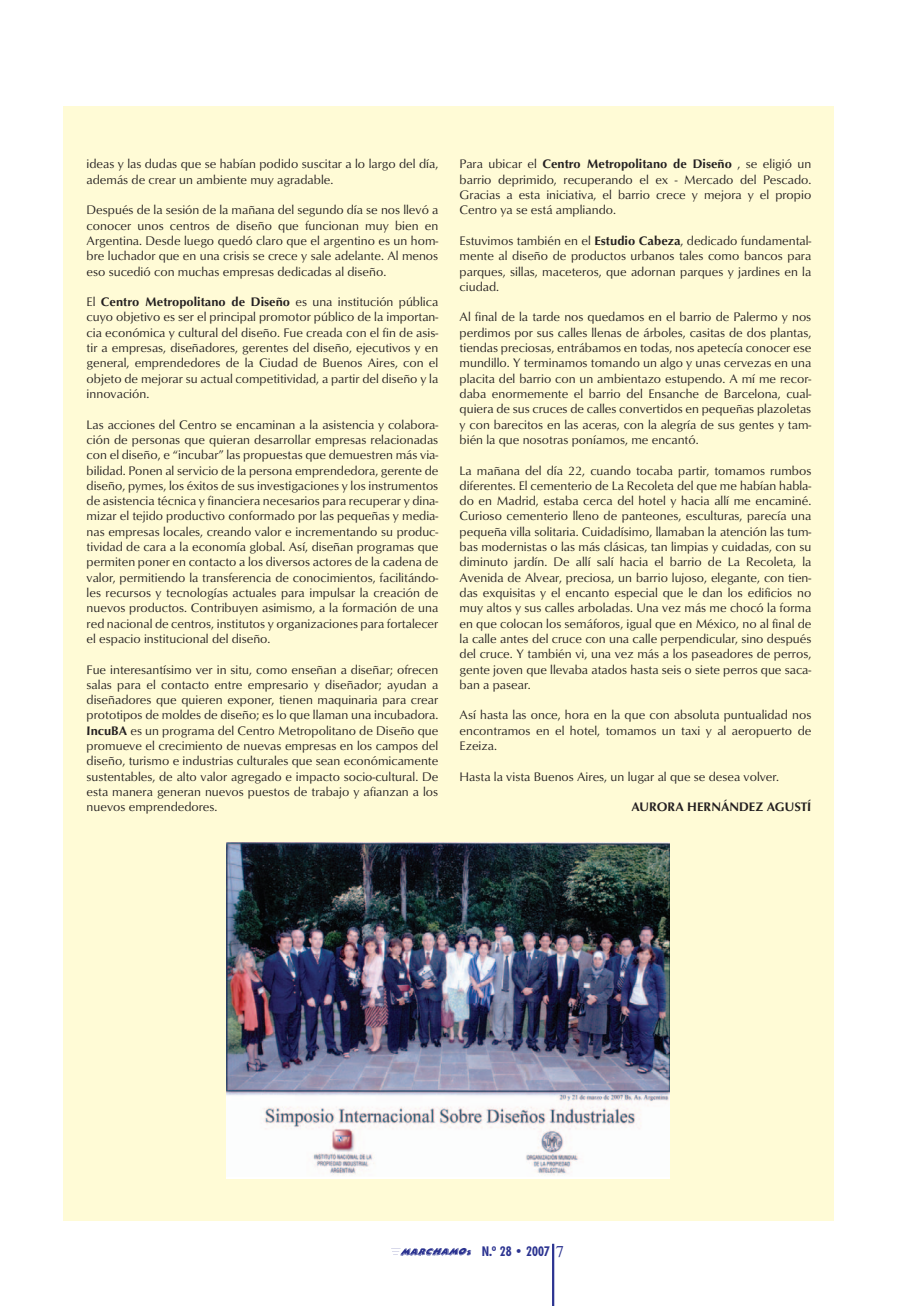
<style>
.page{position:relative;width:915px;height:1306px;background:#fff}
.page>*{position:absolute;margin:0;border:0;box-sizing:border-box;transform-origin:0 0}
.t1{font:700 condensed 13.5px "Futura BT";color:#2c3491}
.t2{font:12.75px/15.3px "Optima";color:#231f20;text-align:justify}
.t3{font:12.75px "Optima Bld";color:#231f20}
.s1{font-family:"Optima"}
.s2{font-family:"Optima Bld"}
.s3{font-family:"Times";font-weight:400;font-stretch:normal;font-size:16.5px}
</style>
<div class="page">
<hr style="left:552px;top:1243px;width:2px;height:62px;background:#2c3491">
<img style="left:391px;top:1248px;width:81px;height:8px">
<div style="left:64px;top:107px;width:769px;height:1114px;background:#fffbd6"></div>
<img style="left:226px;top:842px;width:443px;height:334px">
<p class="t2" style="left:87px;top:157px;width:353px">ideas y las dudas que se habían podido suscitar a lo largo del día, además de crear un ambiente muy agradable.</p>
<p class="t2" style="left:87px;top:203px;width:353px">Después de la sesión de la mañana del segundo día se nos llevó a conocer unos centros de diseño que funcionan muy bien en Argentina. Desde luego quedó claro que el argentino es un hom&shy;bre luchador que en una crisis se crece y sale adelante. Al menos eso sucedió con muchas empresas dedicadas al diseño.</p>
<p class="t3" style="left:87px;top:296px;width:353px"><span class="s1">El</span> Centro Metropolitano de Diseño <span class="s1">es una institución pública</span></p>
<p class="t2" style="left:87px;top:310px;width:353px">cuyo objetivo es ser el principal promotor público de la importan&shy;cia económica y cultural del diseño. Fue creada con el fin de asis&shy;tir a empresas, diseñadores, gerentes del diseño, ejecutivos y en general, emprendedores de la Ciudad de Buenos Aires, con el objeto de mejorar su actual competitividad, a partir del diseño y la innovación.</p>
<p class="t2" style="left:87px;top:417px;width:353px">Las acciones del Centro se encaminan a la asistencia y colabora&shy;ción de personas que quieran desarrollar empresas relacionadas con el diseño, e “incubar” las propuestas que demuestren más via&shy;bilidad. Ponen al servicio de la persona emprendedora, gerente de diseño, pymes, los éxitos de sus investigaciones y los instrumentos de asistencia técnica y financiera necesarios para recuperar y dina&shy;mizar el tejido productivo conformado por las pequeñas y media&shy;nas empresas locales, creando valor e incrementando su produc&shy;tividad de cara a la economía global. Así, diseñan programas que permiten poner en contacto a los diversos actores de la cadena de valor, permitiendo la transferencia de conocimientos, facilitándo&shy;les recursos y tecnologías actuales para impulsar la creación de nuevos productos. Contribuyen asimismo, a la formación de una red nacional de centros, institutos y organizaciones para fortalecer el espacio institucional del diseño.</p>
<p class="t2" style="left:87px;top:662px;width:353px">Fue interesantísimo ver in situ, como enseñan a diseñar; ofrecen salas para el contacto entre empresario y diseñador; ayudan a diseñadores que quieren exponer, tienen maquinaria para crear prototipos de moldes de diseño; es lo que llaman una incubadora.<br><span class="s2">IncuBA</span> es un programa del Centro Metropolitano de Diseño que promueve el crecimiento de nuevas empresas en los campos del diseño, turismo e industrias culturales que sean económicamente sustentables, de alto valor agregado e impacto socio-cultural. De esta manera generan nuevos puestos de trabajo y afianzan a los nuevos emprendedores.</p>
<p class="t3" style="left:459px;top:159px;width:353px"><span class="s1">Para ubicar el</span> Centro Metropolitano de Diseño <span class="s1">, se eligió un</span></p>
<p class="t2" style="left:459px;top:173px;width:353px">barrio deprimido, recuperando el ex - Mercado del Pescado.<br>Gracias a esta iniciativa, el barrio crece y mejora y el propio Centro ya se está ampliando.</p>
<p class="t2" style="left:459px;top:234px;width:353px">Estuvimos también en el <span class="s2">Estudio Cabeza</span>, dedicado fundamental&shy;mente al diseño de productos urbanos tales como bancos para parques, sillas, maceteros, que adornan parques y jardines en la ciudad.</p>
<p class="t2" style="left:459px;top:310px;width:353px">Al final de la tarde nos quedamos en el barrio de Palermo y nos perdimos por sus calles llenas de árboles, casitas de dos plantas, tiendas preciosas, entrábamos en todas, nos apetecía conocer ese mundillo. Y terminamos tomando un algo y unas cervezas en una placita del barrio con un ambientazo estupendo. A mí me recor&shy;daba enormemente el barrio del Ensanche de Barcelona, cual&shy;quiera de sus cruces de calles convertidos en pequeñas plazoletas y con barecitos en las aceras, con la alegría de sus gentes y tam&shy;bién la que nosotras poníamos, me encantó.</p>
<p class="t2" style="left:459px;top:463px;width:353px">La mañana del día 22, cuando tocaba partir, tomamos rumbos diferentes. El cementerio de La Recoleta del que me habían habla&shy;do en Madrid, estaba cerca del hotel y hacia allí me encaminé.<br>Curioso cementerio lleno de panteones, esculturas, parecía una pequeña villa solitaria. Cuidadísimo, llamaban la atención las tum&shy;bas modernistas o las más clásicas, tan limpias y cuidadas, con su diminuto jardín. De allí salí hacia el barrio de La Recoleta, la Avenida de Alvear, preciosa, un barrio lujoso, elegante, con tien&shy;das exquisitas y el encanto especial que le dan los edificios no muy altos y sus calles arboladas. Una vez más me chocó la forma en que colocan los semáforos, igual que en México, no al final de la calle antes del cruce con una calle perpendicular, sino después del cruce. Y también vi, una vez más a los paseadores de perros, gente joven que llevaba atados hasta seis o siete perros que saca&shy;ban a pasear.</p>
<p class="t2" style="left:459px;top:708px;width:353px">Así hasta las once, hora en la que con absoluta puntualidad nos encontramos en el hotel, tomamos un taxi y al aeropuerto de Ezeiza.</p>
<p class="t2" style="left:459px;top:769px;width:321px">Hasta la vista Buenos Aires, un lugar al que se desea volver.</p>
<p class="t3" style="left:631px;top:801px;width:181px">AURORA HERNÁNDEZ AGUSTÍ</p>
<p class="t1" style="left:481px;top:1244px;width:84px">N.º 28 • 2007 <span class="s3">7</span></p>
</div>
